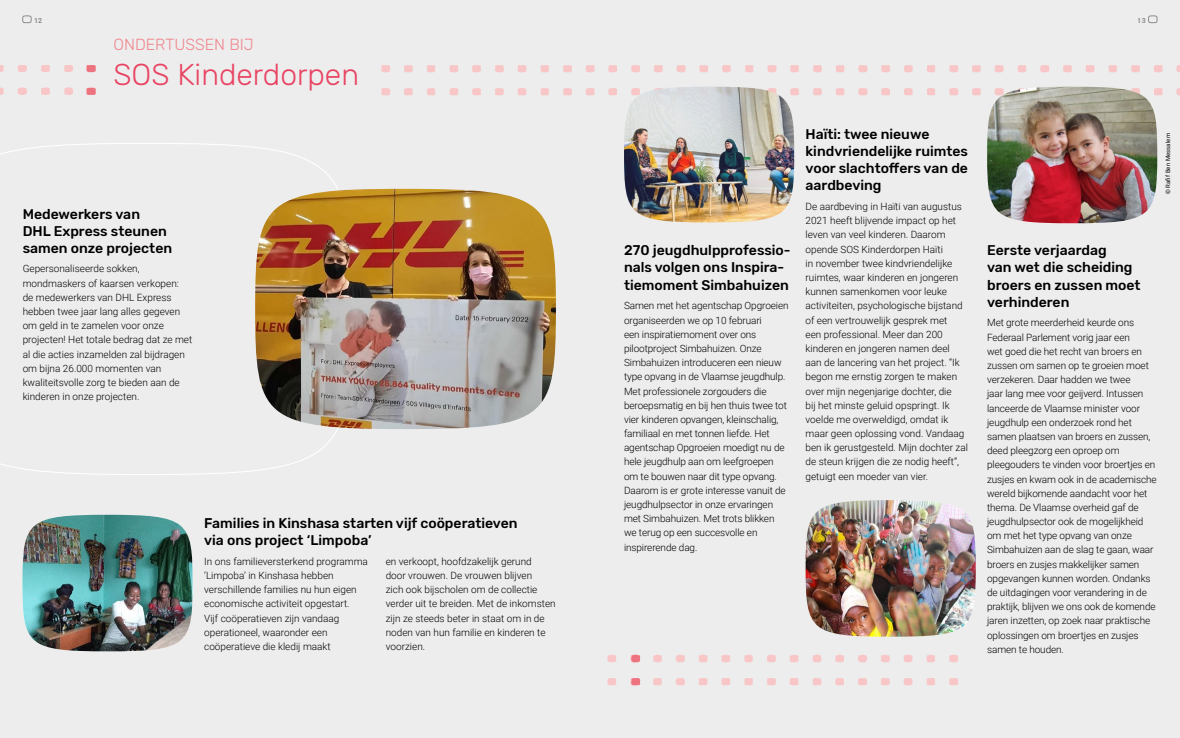
<style>
.page{position:relative;width:1180px;height:738px;background:#fff}
.page>*{position:absolute;margin:0;border:0;box-sizing:border-box;transform-origin:0 0}
.t1{font:300 30px "Rubik";color:#e94362}
.t2{font:300 16px "Rubik";color:#f0868e}
.t3{font:500 14px/17px "Rubik";color:#000}
.t4{font:300 10px/14.2px "Roboto";letter-spacing:-.01em;color:#000}
.t5{font:700 7px "Roboto";color:#989797}
.t6{font:6px "Roboto";letter-spacing:.01em;color:#000}
</style>
<div class="page">
<div style="left:0;top:0;width:1179px;height:737px;background:#ededed"></div>
<img style="left:805px;top:500px;width:170px;height:136px">
<svg style="left:0;top:143px;width:338px;height:332px"></svg>
<img style="left:255px;top:189px;width:301px;height:240px">
<img style="left:22px;top:514px;width:171px;height:137px">
<img style="left:381px;top:65px;width:798px;height:31px">
<img style="left:624px;top:87px;width:170px;height:135px">
<img style="left:986px;top:87px;width:171px;height:136px">
<img style="left:0;top:65px;width:73px;height:30px">
<img style="left:86px;top:65px;width:10px;height:30px">
<img style="left:607px;top:654px;width:351px;height:32px">
<img style="left:624px;top:654px;width:24px;height:32px">
<svg style="left:22px;top:15px;width:10px;height:8px"></svg>
<svg style="left:1148px;top:15px;width:9px;height:8px"></svg>
<p class="t5" style="left:34px;top:15px;width:10px">12</p>
<p class="t5" style="left:1137px;top:15px;width:10px">13</p>
<h2 class="t2" style="left:113px;top:35px;width:142px">ONDERTUSSEN BIJ</h2>
<h1 class="t1" style="left:113px;top:58px;width:247px">SOS Kinderdorpen</h1>
<h3 class="t3" style="left:23px;top:205px;width:151px">Medewerkers van<br>DHL Express steunen samen onze projecten</h3>
<p class="t4" style="left:23px;top:261px;width:171px">Gepersonaliseerde sokken, mondmaskers of kaarsen verkopen:<br>de medewerkers van DHL Express hebben twee jaar lang alles gegeven om geld in te zamelen voor onze projecten! Het totale bedrag dat ze met al die acties inzamelden zal bijdragen om bijna 26.000 momenten van kwaliteitsvolle zorg te bieden aan de kinderen in onze projecten.</p>
<h3 class="t3" style="left:204px;top:514px;width:315px">Families in Kinshasa starten vijf coöperatieven via ons project ‘Limpoba’</h3>
<p class="t4" style="left:204px;top:553px;width:165px">In ons familieversterkend programma ‘Limpoba’ in Kinshasa hebben verschillende families nu hun eigen economische activiteit opgestart.<br>Vijf coöperatieven zijn vandaag operationeel, waaronder een coöperatieve die kledij maakt</p>
<p class="t4" style="left:386px;top:553px;width:171px">en verkoopt, hoofdzakelijk gerund<br>door vrouwen. De vrouwen blijven<br>zich ook bijscholen om de collectie verder uit te breiden. Met de inkomsten zijn ze steeds beter in staat om in de noden van hun familie en kinderen te voorzien.</p>
<h3 class="t3" style="left:624px;top:242px;width:168px">270 jeugdhulpprofessio&shy;nals volgen ons Inspira&shy;tiemoment Simbahuizen</h3>
<p class="t4" style="left:624px;top:298px;width:166px">Samen met het agentschap Opgroeien organiseerden we op 10 februari<br>een inspiratiemoment over ons pilootproject Simbahuizen. Onze Simbahuizen introduceren een nieuw type opvang in de Vlaamse jeugdhulp.<br>Met professionele zorgouders die beroepsmatig en bij hen thuis twee tot vier kinderen opvangen, kleinschalig, familiaal en met tonnen liefde. Het agentschap Opgroeien moedigt nu de hele jeugdhulp aan om leefgroepen om te bouwen naar dit type opvang.<br>Daarom is er grote interesse vanuit de jeugdhulpsector in onze ervaringen met Simbahuizen. Met trots blikken we terug op een succesvolle en inspirerende dag.</p>
<h3 class="t3" style="left:805px;top:126px;width:164px">Haïti: twee nieuwe kindvriendelijke ruimtes voor slachtoffers van de aardbeving</h3>
<p class="t4" style="left:805px;top:199px;width:164px">De aardbeving in Haïti van augustus 2021 heeft blijvende impact op het leven van veel kinderen. Daarom opende SOS Kinderdorpen Haïti<br>in november twee kindvriendelijke ruimtes, waar kinderen en jongeren kunnen samenkomen voor leuke activiteiten, psychologische bijstand of een vertrouwelijk gesprek met<br>een professional. Meer dan 200 kinderen en jongeren namen deel aan de lancering van het project. “Ik begon me ernstig zorgen te maken over mijn negenjarige dochter, die<br>bij het minste geluid opspringt. Ik voelde me overweldigd, omdat ik maar geen oplossing vond. Vandaag ben ik gerustgesteld. Mijn dochter zal de steun krijgen die ze nodig heeft”, getuigt een moeder van vier.</p>
<p class="t6" style="left:1163px;top:194px;width:62px;rotate:-90deg">© Rafif Ben Messalem</p>
<h3 class="t3" style="left:986px;top:242px;width:155px">Eerste verjaardag<br>van wet die scheiding broers en zussen moet verhinderen</h3>
<p class="t4" style="left:986px;top:315px;width:171px">Met grote meerderheid keurde ons Federaal Parlement vorig jaar een<br>wet goed die het recht van broers en zussen om samen op te groeien moet verzekeren. Daar hadden we twee<br>jaar lang mee voor geijverd. Intussen lanceerde de Vlaamse minister voor jeugdhulp een onderzoek rond het samen plaatsen van broers en zussen, deed pleegzorg een oproep om pleegouders te vinden voor broertjes en zusjes en kwam ook in de academische wereld bijkomende aandacht voor het thema. De Vlaamse overheid gaf de jeugdhulpsector ook de mogelijkheid om met het type opvang van onze Simbahuizen aan de slag te gaan, waar broers en zusjes makkelijker samen opgevangen kunnen worden. Ondanks de uitdagingen voor verandering in de praktijk, blijven we ons ook de komende jaren inzetten, op zoek naar praktische oplossingen om broertjes en zusjes samen te houden.</p>
</div>
